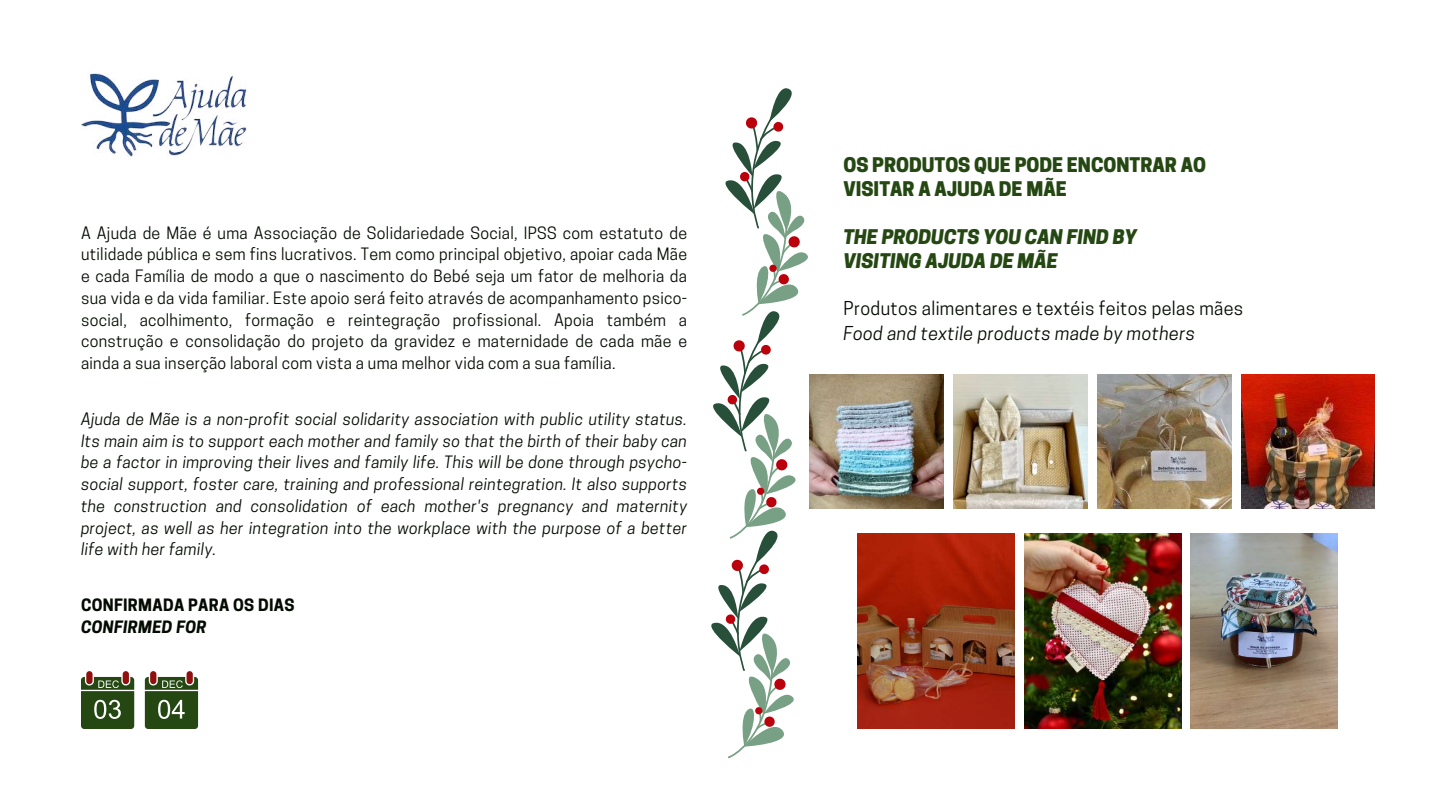
<style>
.page{position:relative;width:1440px;height:810px;background:#fff}
.page>*{position:absolute;margin:0;border:0;box-sizing:border-box;transform-origin:0 0}
.t1{font:800 19px/24px "Cooper Hewitt";color:#254813}
.t2{font:italic 800 19px/24px "Cooper Hewitt";color:#254813}
.t3{font:18px "Cooper Hewitt";letter-spacing:.02em;color:#030b02}
.t4{font:italic 18px "Cooper Hewitt";letter-spacing:.02em;color:#030b02}
.t5{font:16px/21.8px "Cooper Hewitt";letter-spacing:.02em;color:#030b02;text-align:justify}
.t6{font:italic 16px/21.8px "Cooper Hewitt";letter-spacing:.02em;color:#030b02;text-align:justify}
.t7{font:700 16px "Cooper Hewitt";letter-spacing:.02em;color:#030b02}
.t8{font:italic 700 16px "Cooper Hewitt";letter-spacing:.02em;color:#030b02}
</style>
<div class="page">
<img style="left:81px;top:74px;width:166px;height:82px">
<img style="left:817px;top:375px;width:126px;height:133px">
<img style="left:954px;top:375px;width:133px;height:133px">
<img style="left:1025px;top:533px;width:156px;height:196px">
<img style="left:857px;top:533px;width:158px;height:196px">
<img style="left:1098px;top:375px;width:133px;height:133px">
<img style="left:1241px;top:375px;width:134px;height:133px">
<img style="left:1191px;top:533px;width:147px;height:196px">
<svg style="left:145px;top:671px;width:53px;height:58px;background:#566a42"></svg>
<svg style="left:81px;top:671px;width:53px;height:58px;background:#566a42"></svg>
<svg style="left:711px;top:88px;width:106px;height:670px"></svg>
<p class="t5" style="left:81px;top:224px;width:608px">A Ajuda de Mãe é uma Associação de Solidariedade Social, IPSS com estatuto de utilidade pública e sem fins lucrativos. Tem como principal objetivo, apoiar cada Mãe e cada Família de modo a que o nascimento do Bebé seja um fator de melhoria da sua vida e da vida familiar. Este apoio será feito através de acompanhamento psico&shy;social, acolhimento, formação e reintegração profissional. Apoia também a construção e consolidação do projeto da gravidez e maternidade de cada mãe e ainda a sua inserção laboral com vista a uma melhor vida com a sua família.</p>
<p class="t6" style="left:81px;top:410px;width:608px">Ajuda de Mãe is a non-profit social solidarity association with public utility status.<br>Its main aim is to support each mother and family so that the birth of their baby can be a factor in improving their lives and family life. This will be done through psycho&shy;social support, foster care, training and professional reintegration. It also supports the construction and consolidation of each mother's pregnancy and maternity project, as well as her integration into the workplace with the purpose of a better life with her family.</p>
<p class="t7" style="left:81px;top:599px;width:215px">CONFIRMADA PARA OS DIAS</p>
<p class="t8" style="left:81px;top:621px;width:127px">CONFIRMED FOR</p>
<p class="t1" style="left:843px;top:155px;width:364px">OS PRODUTOS QUE PODE ENCONTRAR AO<br>VISITAR A AJUDA DE MÃE</p>
<p class="t2" style="left:843px;top:227px;width:295px">THE PRODUCTS YOU CAN FIND BY<br>VISITING AJUDA DE MÃE</p>
<p class="t3" style="left:843px;top:302px;width:401px">Produtos alimentares e textéis feitos pelas mães</p>
<p class="t4" style="left:843px;top:326px;width:353px">Food and textile products made by mothers</p>
</div>
